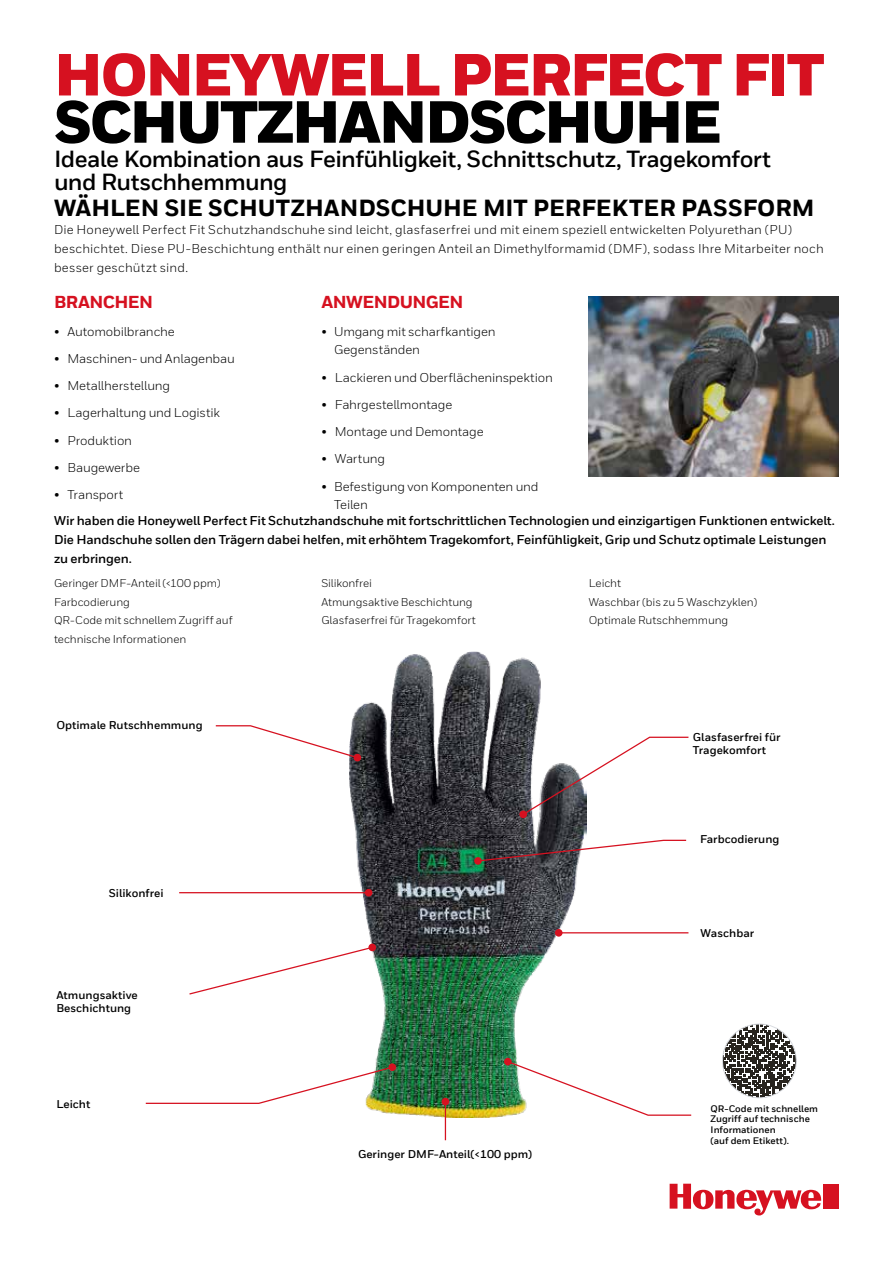
<style>
.page{position:relative;width:893px;height:1263px;background:#fff}
.page>*{position:absolute;margin:0;border:0;box-sizing:border-box;transform-origin:0 0}
.t1{font:900 59.25px "Honeywell Sans TT";letter-spacing:-.04em;color:#d61120}
.t2{font:900 59.25px "Honeywell Sans TT";letter-spacing:-.04em;color:#000}
.t3{font:700 23.25px/23.2px "Honeywell Sans TT";letter-spacing:-.025em;color:#000}
.t4{font:800 23.25px "Honeywell Sans TT";color:#000}
.t5{font:800 17.25px "Honeywell Sans TT";letter-spacing:-.03em;color:#d61120}
.t6{font:12.75px/18.8px "Honeywell Sans TT";color:#000}
.t7{font:700 12.75px/18.8px "Honeywell Sans TT";letter-spacing:-.015em;color:#000}
.t8{font:11.25px/18.8px "Honeywell Sans TT";letter-spacing:-.01em;color:#000}
.t9{font:700 11.25px/12.9px "Honeywell Sans TT";color:#000}
.t10{font:700 9.45px/10.8px "Honeywell Sans TT";color:#000}
</style>
<div class="page">
<img style="left:589px;top:296px;width:250px;height:181px">
<svg style="left:670px;top:1184px;width:151px;height:31px"></svg>
<div style="left:823px;top:1184px;width:7px;height:25px;background:#d61120"></div>
<div style="left:832px;top:1184px;width:7px;height:25px;background:#d61120"></div>
<img style="left:349px;top:651px;width:238px;height:466px">
<svg style="left:506px;top:1060px;width:186px;height:56px"></svg>
<div style="left:504px;top:1058px;width:8px;height:7px;background:#d61120;border-radius:50%"></div>
<hr style="left:559px;top:932px;width:129px;height:1px;background:#d61120">
<div style="left:555px;top:929px;width:8px;height:8px;background:#d61120;border-radius:50%"></div>
<hr style="left:179px;top:892px;width:190px;height:1px;background:#d61120">
<div style="left:365px;top:889px;width:7px;height:7px;background:#d61120;border-radius:50%"></div>
<svg style="left:189px;top:946px;width:185px;height:49px"></svg>
<div style="left:368px;top:943px;width:8px;height:8px;background:#d61120;border-radius:50%"></div>
<svg style="left:145px;top:1066px;width:249px;height:38px"></svg>
<div style="left:388px;top:1063px;width:8px;height:8px;background:#d61120;border-radius:50%"></div>
<svg style="left:215px;top:724px;width:144px;height:35px"></svg>
<div style="left:354px;top:754px;width:7px;height:7px;background:#d61120;border-radius:50%"></div>
<svg style="left:521px;top:736px;width:168px;height:80px"></svg>
<div style="left:519px;top:810px;width:8px;height:8px;background:#d61120;border-radius:50%"></div>
<hr style="left:445px;top:1101px;width:1px;height:39px;background:#d61120">
<div style="left:442px;top:1098px;width:7px;height:7px;background:#d61120;border-radius:50%"></div>
<svg style="left:477px;top:839px;width:210px;height:23px"></svg>
<div style="left:474px;top:857px;width:8px;height:8px;background:#d61120;border-radius:50%"></div>
<svg style="left:722px;top:1024px;width:74px;height:74px"></svg>
<div style="left:722px;top:1024px;width:75px;height:74px;border:1px solid #d9dce1;border-radius:50%"></div>
<h1 class="t1" style="left:54px;top:38px;width:772px">HONEYWELL PERFECT FIT</h1>
<h1 class="t2" style="left:54px;top:86px;width:670px">SCHUTZHANDSCHUHE</h1>
<h2 class="t3" style="left:54px;top:148px;width:719px">Ideale Kombination aus Feinfühligkeit, Schnittschutz, Tragekomfort und Rutschhemmung</h2>
<h2 class="t4" style="left:54px;top:193px;width:762px">WÄHLEN SIE SCHUTZHANDSCHUHE MIT PERFEKTER PASSFORM</h2>
<p class="t6" style="left:54px;top:221px;width:771px">Die Honeywell Perfect Fit Schutzhandschuhe sind leicht, glasfaserfrei und mit einem speziell entwickelten Polyurethan (PU) beschichtet. Diese PU-Beschichtung enthält nur einen geringen Anteil an Dimethylformamid (DMF), sodass Ihre Mitarbeiter noch besser geschützt sind.</p>
<h3 class="t5" style="left:54px;top:292px;width:101px">BRANCHEN</h3>
<p class="t6" style="left:54px;top:322px;width:122px">• Automobilbranche</p>
<p class="t6" style="left:54px;top:349px;width:182px">• Maschinen- und Anlagenbau</p>
<p class="t6" style="left:54px;top:376px;width:118px">• Metallherstellung</p>
<p class="t6" style="left:54px;top:404px;width:167px">• Lagerhaltung und Logistik</p>
<p class="t6" style="left:54px;top:431px;width:80px">• Produktion</p>
<p class="t6" style="left:54px;top:458px;width:87px">• Baugewerbe</p>
<p class="t6" style="left:54px;top:485px;width:71px">• Transport</p>
<h3 class="t5" style="left:321px;top:292px;width:144px">ANWENDUNGEN</h3>
<p class="t6" style="left:334px;top:322px;width:163px;text-indent:-13px">• Umgang mit scharfkantigen<br>Gegenständen</p>
<p class="t6" style="left:321px;top:368px;width:233px">• Lackieren und Oberflächeninspektion</p>
<p class="t6" style="left:321px;top:395px;width:133px">• Fahrgestellmontage</p>
<p class="t6" style="left:321px;top:422px;width:164px">• Montage und Demontage</p>
<p class="t6" style="left:321px;top:450px;width:65px">• Wartung</p>
<p class="t6" style="left:334px;top:477px;width:206px;text-indent:-13px">• Befestigung von Komponenten und<br>Teilen</p>
<p class="t7" style="left:54px;top:512px;width:782px">Wir haben die Honeywell Perfect Fit Schutzhandschuhe mit fortschrittlichen Technologien und einzigartigen Funktionen entwickelt.<br>Die Handschuhe sollen den Trägern dabei helfen, mit erhöhtem Tragekomfort, Feinfühligkeit, Grip und Schutz optimale Leistungen zu erbringen.</p>
<p class="t8" style="left:54px;top:573px;width:180px">Geringer DMF-Anteil (&lt;100 ppm)<br>Farbcodierung<br>QR-Code mit schnellem Zugriff auf technische Informationen</p>
<p class="t8" style="left:321px;top:573px;width:156px">Silikonfrei<br>Atmungsaktive Beschichtung<br>Glasfaserfrei für Tragekomfort</p>
<p class="t8" style="left:589px;top:573px;width:170px">Leicht<br>Waschbar (bis zu 5 Waschzyklen)<br>Optimale Rutschhemmung</p>
<p class="t9" style="left:56px;top:719px;width:148px">Optimale Rutschhemmung</p>
<p class="t9" style="left:109px;top:887px;width:56px">Silikonfrei</p>
<p class="t9" style="left:56px;top:989px;width:83px">Atmungsaktive<br>Beschichtung</p>
<p class="t9" style="left:56px;top:1098px;width:36px">Leicht</p>
<p class="t9" style="left:358px;top:1148px;width:176px">Geringer DMF-Anteil(&lt;100 ppm)</p>
<p class="t9" style="left:693px;top:731px;width:89px">Glasfaserfrei für<br>Tragekomfort</p>
<p class="t9" style="left:700px;top:833px;width:81px">Farbcodierung</p>
<p class="t9" style="left:700px;top:927px;width:55px">Waschbar</p>
<p class="t10" style="left:711px;top:1103px;width:109px">QR-Code mit schnellem<br>Zugriff auf technische<br>Informationen<br>(auf dem Etikett).</p>
</div>
